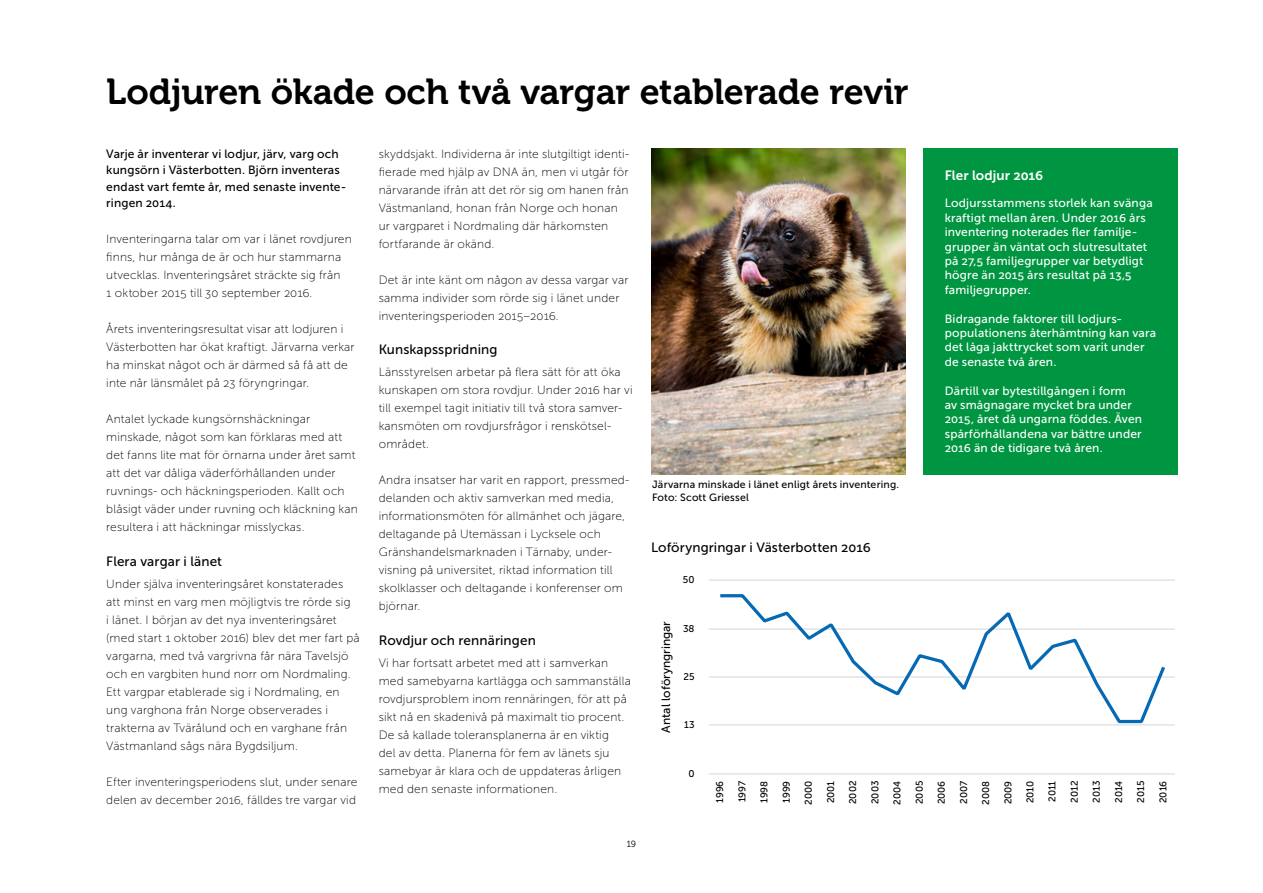
<style>
.page{position:relative;width:1263px;height:893px;background:#fff}
.page>*{position:absolute;margin:0;border:0;box-sizing:border-box;transform-origin:0 0}
.t1{font:36px "Museo 700";letter-spacing:-.01em;color:#000}
.t2{font:13.5px "Museo Sans 500";letter-spacing:.01em;color:#000}
.t3{font:13.5px "Museo Sans 700";color:#fff}
.t4{font:12px/18px "Museo Sans 100";letter-spacing:.015em;color:#000}
.t5{font:12px/14.4px "Museo Sans 500";letter-spacing:.015em;color:#fff}
.t6{font:12px/16.5px "Museo Sans 500";letter-spacing:.015em;color:#000}
.t7{font:12px "Museo Sans 500";color:#010202}
.t8{font:10.5px/12.6px "Museo Sans 500";letter-spacing:.02em;color:#000}
.t9{font:9.75px "Museo Sans 500";color:#010202}
.t10{font:9px "Museo Sans 300";color:#000}
</style>
<div class="page">
<hr style="left:709px;top:773px;width:466px;height:1px;background:#d9d9d9">
<hr style="left:709px;top:724px;width:466px;height:1px;background:#d9d9d9">
<hr style="left:709px;top:676px;width:466px;height:1px;background:#d9d9d9">
<hr style="left:709px;top:628px;width:466px;height:2px;background:#d9d9d9">
<hr style="left:709px;top:579px;width:466px;height:2px;background:#d9d9d9">
<svg style="left:717px;top:594px;width:451px;height:131px"></svg>
<div style="left:923px;top:149px;width:255px;height:326px;background:#009641"></div>
<img style="left:651px;top:149px;width:254px;height:326px">
<h1 class="t1" style="left:106px;top:71px;width:804px">Lodjuren ökade och två vargar etablerade revir</h1>
<p class="t6" style="left:106px;top:145px;width:242px">Varje år inventerar vi lodjur, järv, varg och kungsörn i Västerbotten. Björn inventeras endast vart femte år, med senaste invente&shy;ringen 2014.</p>
<p class="t4" style="left:106px;top:230px;width:247px">Inventeringarna talar om var i länet rovdjuren finns, hur många de är och hur stammarna utvecklas. Inventeringsåret sträckte sig från<br>1 oktober 2015 till 30 september 2016.</p>
<p class="t4" style="left:106px;top:320px;width:250px">Årets inventeringsresultat visar att lodjuren i Västerbotten har ökat kraftigt. Järvarna verkar ha minskat något och är därmed så få att de inte når länsmålet på 23 föryngringar.</p>
<p class="t4" style="left:106px;top:410px;width:253px">Antalet lyckade kungsörnshäckningar minskade, något som kan förklaras med att det fanns lite mat för örnarna under året samt att det var dåliga väderförhållanden under ruvnings- och häckningsperioden. Kallt och blåsigt väder under ruvning och kläckning kan resultera i att häckningar misslyckas.</p>
<p class="t2" style="left:106px;top:553px;width:117px">Flera vargar i länet</p>
<p class="t4" style="left:106px;top:575px;width:255px">Under själva inventeringsåret konstaterades att minst en varg men möjligtvis tre rörde sig<br>i länet. I början av det nya inventeringsåret (med start 1 oktober 2016) blev det mer fart på vargarna, med två vargrivna får nära Tavelsjö och en vargbiten hund norr om Nordmaling.<br>Ett vargpar etablerade sig i Nordmaling, en ung varghona från Norge observerades i trakterna av Tvärålund och en varghane från Västmanland sågs nära Bygdsiljum.</p>
<p class="t4" style="left:106px;top:773px;width:253px">Efter inventeringsperiodens slut, under senare delen av december 2016, fälldes tre vargar vid</p>
<p class="t4" style="left:379px;top:145px;width:252px">skyddsjakt. Individerna är inte slutgiltigt identi&shy;fierade med hjälp av DNA än, men vi utgår för närvarande ifrån att det rör sig om hanen från Västmanland, honan från Norge och honan ur vargparet i Nordmaling där härkomsten fortfarande är okänd.</p>
<p class="t4" style="left:379px;top:271px;width:251px">Det är inte känt om någon av dessa vargar var samma individer som rörde sig i länet under inventeringsperioden 2015–2016.</p>
<p class="t2" style="left:379px;top:342px;width:120px">Kunskapsspridning</p>
<p class="t4" style="left:379px;top:363px;width:255px">Länsstyrelsen arbetar på flera sätt för att öka kunskapen om stora rovdjur. Under 2016 har vi till exempel tagit initiativ till två stora samver&shy;kansmöten om rovdjursfrågor i renskötsel&shy;området.</p>
<p class="t4" style="left:379px;top:471px;width:252px">Andra insatser har varit en rapport, pressmed&shy;delanden och aktiv samverkan med media, informationsmöten för allmänhet och jägare, deltagande på Utemässan i Lycksele och Gränshandelsmarknaden i Tärnaby, under&shy;visning på universitet, riktad information till skolklasser och deltagande i konferenser om björnar.</p>
<p class="t2" style="left:379px;top:632px;width:159px">Rovdjur och rennäringen</p>
<p class="t4" style="left:379px;top:654px;width:254px">Vi har fortsatt arbetet med att i samverkan med samebyarna kartlägga och sammanställa rovdjursproblem inom rennäringen, för att på sikt nå en skadenivå på maximalt tio procent.<br>De så kallade toleransplanerna är en viktig<br>del av detta. Planerna för fem av länets sju samebyar är klara och de uppdateras årligen med den senaste informationen.</p>
<p class="t10" style="left:627px;top:839px;width:11px">19</p>
<p class="t8" style="left:652px;top:478px;width:248px">Järvarna minskade i länet enligt årets inventering.<br>Foto: Scott Griessel</p>
<p class="t2" style="left:651px;top:540px;width:221px">Loföryngringar i Västerbotten 2016</p>
<p class="t9" style="left:683px;top:574px;width:13px">50</p>
<p class="t7" style="left:659px;top:733px;width:113px;rotate:-90deg">Antal loföryngringar</p>
<p class="t9" style="left:683px;top:623px;width:13px">38</p>
<p class="t9" style="left:683px;top:671px;width:13px">25</p>
<p class="t9" style="left:684px;top:720px;width:12px">13</p>
<p class="t9" style="left:688px;top:768px;width:8px">0</p>
<p class="t3" style="left:945px;top:168px;width:100px">Fler lodjur 2016</p>
<p class="t5" style="left:945px;top:196px;width:209px">Lodjursstammens storlek kan svänga kraftigt mellan åren. Under 2016 års inventering noterades fler familje&shy;grupper än väntat och slutresultatet på 27,5 familjegrupper var betydligt högre än 2015 års resultat på 13,5 familjegrupper.</p>
<p class="t5" style="left:945px;top:311px;width:213px">Bidragande faktorer till lodjurs&shy;populationens återhämtning kan vara det låga jakttrycket som varit under de senaste två åren.</p>
<p class="t5" style="left:945px;top:383px;width:199px">Därtill var bytestillgången i form<br>av smågnagare mycket bra under 2015, året då ungarna föddes. Även spårförhållandena var bättre under 2016 än de tidigare två åren.</p>
<p class="t9" style="left:714px;top:803px;width:24px;rotate:-90deg">1996</p>
<p class="t9" style="left:737px;top:802px;width:23px;rotate:-90deg">1997</p>
<p class="t9" style="left:759px;top:803px;width:24px;rotate:-90deg">1998</p>
<p class="t9" style="left:781px;top:803px;width:24px;rotate:-90deg">1999</p>
<p class="t9" style="left:803px;top:805px;width:25px;rotate:-90deg">2000</p>
<p class="t9" style="left:825px;top:803px;width:24px;rotate:-90deg">2001</p>
<p class="t9" style="left:847px;top:804px;width:25px;rotate:-90deg">2002</p>
<p class="t9" style="left:870px;top:804px;width:25px;rotate:-90deg">2003</p>
<p class="t9" style="left:892px;top:804px;width:25px;rotate:-90deg">2004</p>
<p class="t9" style="left:914px;top:804px;width:25px;rotate:-90deg">2005</p>
<p class="t9" style="left:936px;top:804px;width:25px;rotate:-90deg">2006</p>
<p class="t9" style="left:958px;top:804px;width:25px;rotate:-90deg">2007</p>
<p class="t9" style="left:980px;top:804px;width:25px;rotate:-90deg">2008</p>
<p class="t9" style="left:1003px;top:804px;width:25px;rotate:-90deg">2009</p>
<p class="t9" style="left:1025px;top:803px;width:24px;rotate:-90deg">2010</p>
<p class="t9" style="left:1047px;top:802px;width:23px;rotate:-90deg">2011</p>
<p class="t9" style="left:1069px;top:803px;width:24px;rotate:-90deg">2012</p>
<p class="t9" style="left:1091px;top:803px;width:24px;rotate:-90deg">2013</p>
<p class="t9" style="left:1113px;top:803px;width:24px;rotate:-90deg">2014</p>
<p class="t9" style="left:1135px;top:803px;width:24px;rotate:-90deg">2015</p>
<p class="t9" style="left:1158px;top:803px;width:24px;rotate:-90deg">2016</p>
</div>
